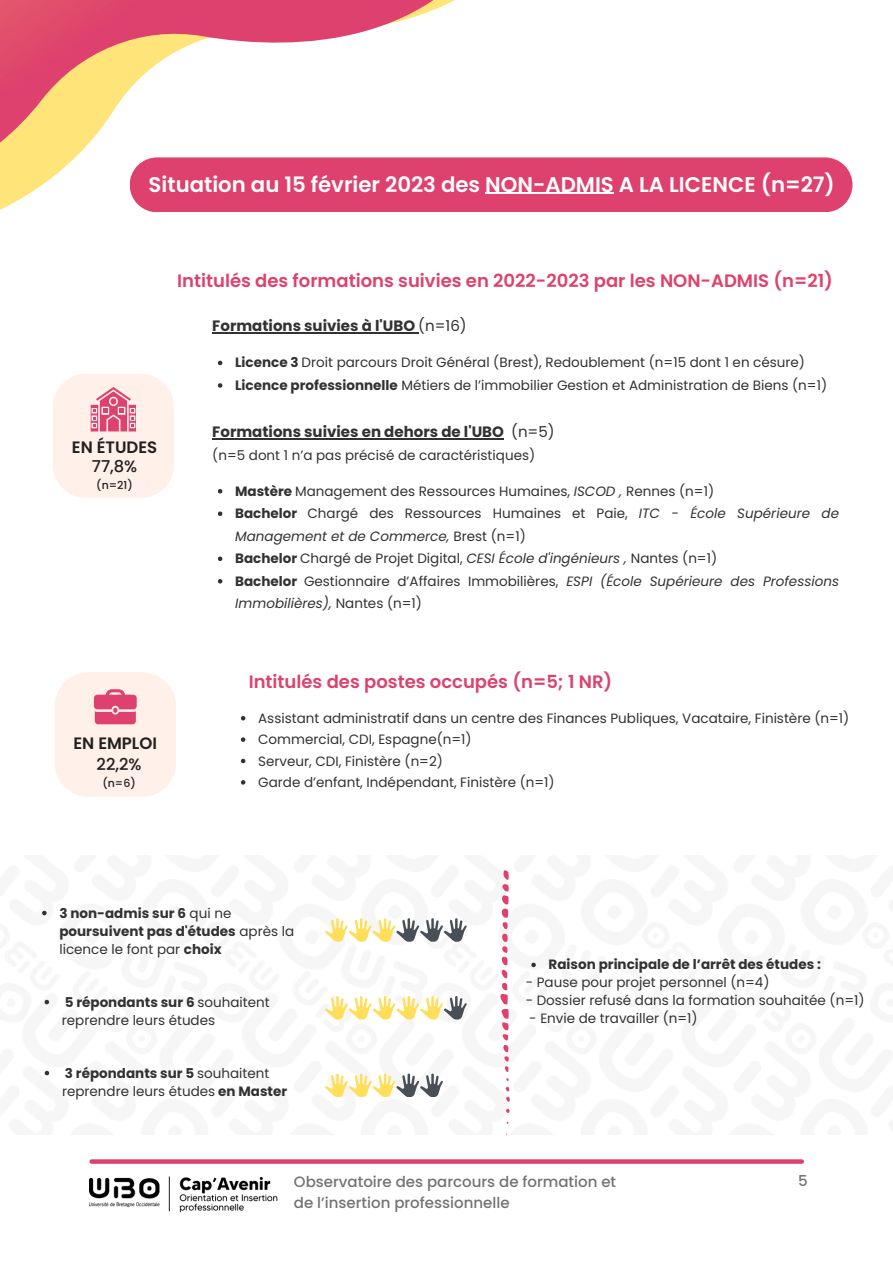
<style>
.page{position:relative;width:893px;height:1264px;background:#fff}
.page>*{position:absolute;margin:0;border:0;box-sizing:border-box;transform-origin:0 0}
.t1{font:600 21.3px "Poppins";color:#fefefe}
.t2{font:600 18px "Poppins";color:#de416d}
.t3{font:600 16.5px "Poppins";color:#231f1f}
.t4{font:500 16.35px "Poppins";color:#231f1f}
.t5{font:700 15px "Poppins";color:#323232}
.t6{font:500 15px "Poppins";color:#737373}
.t7{font:13.5px/18px "Poppins";color:#323232}
.t8{font:italic 13.5px/22.5px "Poppins";color:#323232}
.t9{font:700 13.5px/18px "Poppins";color:#323232}
.t10{font:500 10.95px "Poppins";color:#231f1f}
.s1{font-weight:400}
.s2{font-weight:700}
.s3{font-style:italic}
.s4{font-style:normal}
.s5{font-weight:700;font-style:normal}
</style>
<div class="page">
<svg style="left:0;top:0;width:455px;height:385px"></svg>
<svg style="left:92px;top:1159px;width:709px;height:4px;background:#e04f78"></svg>
<img style="left:89px;top:1176px;width:188px;height:36px">
<div style="left:130px;top:157px;width:722px;height:55px;background:#de416d"></div>
<hr style="left:485px;top:193px;width:129px;height:1px;background:#fefefe">
<svg style="left:53px;top:373px;width:121px;height:125px;background:#fce3e1"></svg>
<svg style="left:55px;top:672px;width:121px;height:124px;background:#fce3e1"></svg>
<hr style="left:212px;top:332px;width:206px;height:2px;background:#323232">
<svg style="left:218px;top:361px;width:4px;height:4px"></svg>
<svg style="left:218px;top:383px;width:4px;height:5px"></svg>
<hr style="left:212px;top:438px;width:292px;height:1px;background:#323232">
<svg style="left:218px;top:489px;width:4px;height:4px"></svg>
<svg style="left:218px;top:511px;width:4px;height:5px"></svg>
<svg style="left:218px;top:556px;width:4px;height:5px"></svg>
<svg style="left:218px;top:579px;width:4px;height:4px"></svg>
<svg style="left:241px;top:716px;width:4px;height:4px"></svg>
<svg style="left:241px;top:737px;width:4px;height:4px"></svg>
<svg style="left:241px;top:758px;width:4px;height:5px"></svg>
<svg style="left:241px;top:780px;width:4px;height:4px"></svg>
<svg style="left:42px;top:910px;width:5px;height:5px"></svg>
<svg style="left:45px;top:1070px;width:4px;height:5px"></svg>
<svg style="left:325px;top:996px;width:141px;height:23px"></svg>
<svg style="left:325px;top:918px;width:141px;height:23px"></svg>
<svg style="left:325px;top:1073px;width:118px;height:24px"></svg>
<svg style="left:45px;top:999px;width:4px;height:5px"></svg>
<svg style="left:531px;top:962px;width:4px;height:5px"></svg>
<svg style="left:500px;top:870px;width:9px;height:202px"></svg>
<svg style="left:506px;top:1108px;width:3px;height:5px"></svg>
<svg style="left:505px;top:1078px;width:5px;height:23px"></svg>
<h3 class="t1" style="left:149px;top:169px;width:687px">Situation au 15 février 2023 des NON-ADMIS A LA LICENCE (n=27)</h3>
<h5 class="t3" style="left:72px;top:435px;width:87px">EN ÉTUDES</h5>
<p class="t4" style="left:92px;top:455px;width:47px">77,8%</p>
<p class="t10" style="left:96px;top:477px;width:38px">(n=21)</p>
<p class="t2" style="left:177px;top:268px;width:657px">Intitulés des formations suivies en 2022-2023 par les NON-ADMIS (n=21)</p>
<p class="t5" style="left:212px;top:316px;width:256px">Formations suivies à l'UBO <span class="s1">(n=16)</span></p>
<p class="t7" style="left:235px;top:354px;width:571px"><span class="s2">Licence 3</span> Droit parcours Droit Général (Brest), Redoublement (n=15 dont 1 en césure)</p>
<p class="t7" style="left:235px;top:376px;width:593px"><span class="s2">Licence professionnelle</span> Métiers de l’immobilier Gestion et Administration de Biens (n=1)</p>
<p class="t5" style="left:212px;top:421px;width:344px">Formations suivies en dehors de l'UBO <span class="s1">(n=5)</span></p>
<p class="t7" style="left:212px;top:446px;width:324px">(n=5 dont 1 n’a pas précisé de caractéristiques)</p>
<p class="t7" style="left:235px;top:482px;width:480px"><span class="s2">Mastère</span> Management des Ressources Humaines, <span class="s3">ISCOD ,</span> Rennes (n=1)</p>
<h2 class="t7" style="left:235px;top:504px;width:605px"><span class="s2">Bachelor</span> Chargé des Ressources Humaines et Paie, <span class="s3">ITC - École Supérieure de</span></h2>
<p class="t8" style="left:235px;top:525px;width:483px">Management et de Commerce, <span class="s4">Brest (n=1)<br></span><span class="s5">Bachelor</span> <span class="s4">Chargé de Projet Digital,</span> CESI École d'ingénieurs , <span class="s4">Nantes (n=1)</span></p>
<h3 class="t7" style="left:235px;top:572px;width:605px"><span class="s2">Bachelor</span> Gestionnaire d’Affaires Immobilières, <span class="s3">ESPI (École Supérieure des Professions</span></h3>
<h2 class="t8" style="left:235px;top:592px;width:188px">Immobilières), <span class="s4">Nantes (n=1)</span></h2>
<h5 class="t3" style="left:73px;top:731px;width:85px">EN EMPLOI</h5>
<p class="t4" style="left:97px;top:753px;width:47px">22,2%</p>
<p class="t10" style="left:102px;top:775px;width:35px">(n=6)</p>
<p class="t2" style="left:249px;top:669px;width:365px">Intitulés des postes occupés (n=5; 1 NR)</p>
<h3 class="t7" style="left:258px;top:709px;width:592px">Assistant administratif dans un centre des Finances Publiques, Vacataire, Finistère (n=1)</h3>
<p class="t7" style="left:258px;top:730px;width:215px">Commercial, CDI, Espagne(n=1)</p>
<p class="t7" style="left:258px;top:751px;width:186px">Serveur, CDI, Finistère (n=2)</p>
<p class="t7" style="left:258px;top:773px;width:298px">Garde d’enfant, Indépendant, Finistère (n=1)</p>
<p class="t9" style="left:59px;top:903px;width:236px">3 non-admis sur 6 <span class="s1">qui ne </span>poursuivent pas d'études <span class="s1">après la licence le font par</span> choix</p>
<p class="t7" style="left:62px;top:992px;width:209px"><span class="s2">5 répondants sur 6</span> souhaitent reprendre leurs études</p>
<p class="t7" style="left:62px;top:1063px;width:227px"><span class="s2">3 répondants sur 5</span> souhaitent reprendre leurs études <span class="s2">en Master</span></p>
<p class="t9" style="left:548px;top:955px;width:274px">Raison principale de l’arrêt des études :</p>
<p class="t7" style="left:525px;top:973px;width:245px">- Pause pour projet personnel (n=4)</p>
<p class="t7" style="left:525px;top:991px;width:340px">- Dossier refusé dans la formation souhaitée (n=1)</p>
<p class="t7" style="left:529px;top:1009px;width:170px">- Envie de travailler (n=1)</p>
<h1 class="t6" style="left:294px;top:1171px;width:324px">Observatoire des parcours de formation et</h1>
<p class="t6" style="left:798px;top:1170px;width:11px">5</p>
<h1 class="t6" style="left:294px;top:1191px;width:217px">de l’insertion professionnelle</h1>
</div>
